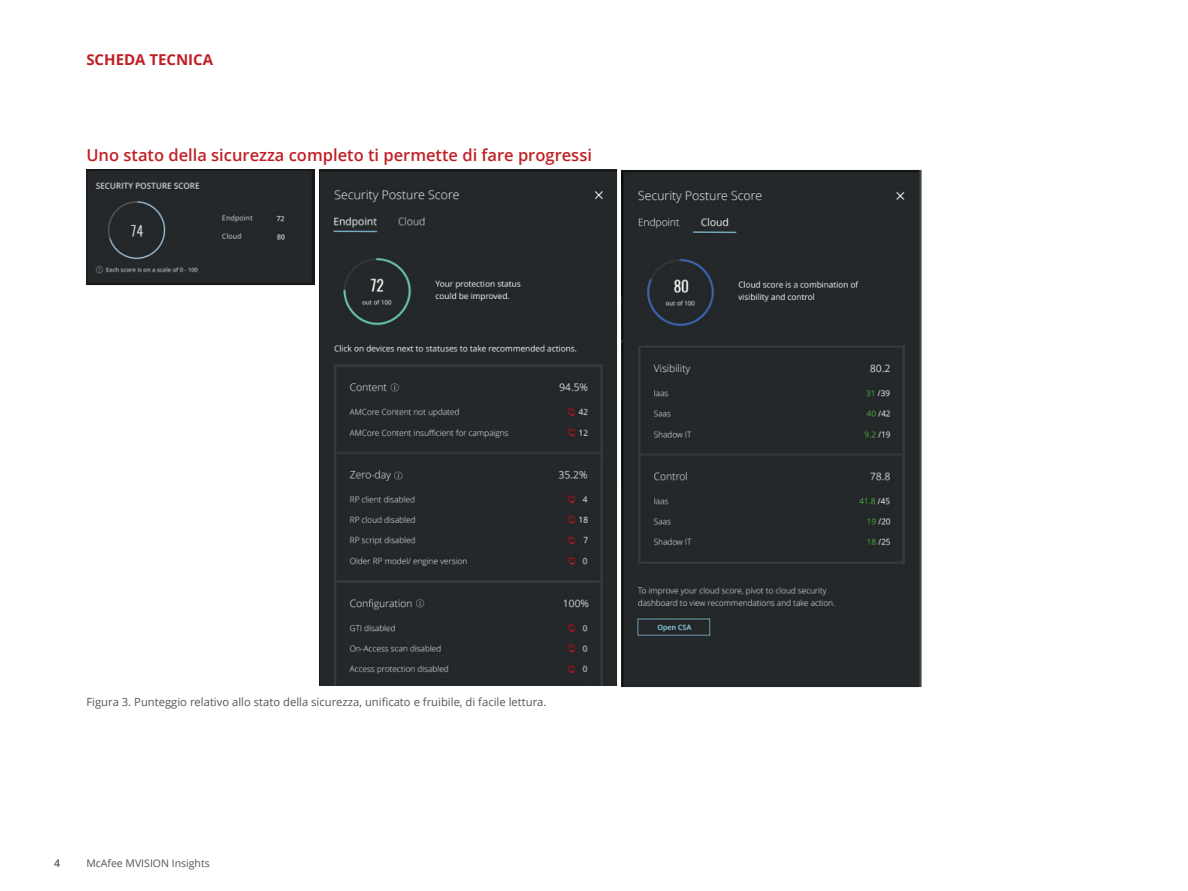
<style>
.page{position:relative;width:1188px;height:891px;background:#fff}
.page>*{position:absolute;margin:0;border:0;box-sizing:border-box;transform-origin:0 0}
.t1{font:600 16.5px "Open Sans";color:#c02025}
.t2{font:700 15px "Open Sans";color:#c02025}
.t3{font:11.25px "Open Sans";color:#53565a}
.t4{font:10.5px "Open Sans";color:#53565a}
.t5{font:600 10.5px "Open Sans";color:#53565a}
</style>
<div class="page">
<img style="left:86px;top:170px;width:228px;height:115px">
<img style="left:319px;top:170px;width:299px;height:516px">
<img style="left:621px;top:170px;width:301px;height:517px">
<h2 class="t2" style="left:86px;top:49px;width:128px">SCHEDA TECNICA</h2>
<h1 class="t1" style="left:86px;top:144px;width:507px">Uno stato della sicurezza completo ti permette di fare progressi</h1>
<p class="t3" style="left:86px;top:694px;width:462px">Figura 3. Punteggio relativo allo stato della sicurezza, unificato e fruibile, di facile lettura.</p>
<p class="t5" style="left:54px;top:856px;width:7px">4</p>
<p class="t4" style="left:86px;top:856px;width:125px">McAfee MVISION Insights</p>
</div>
